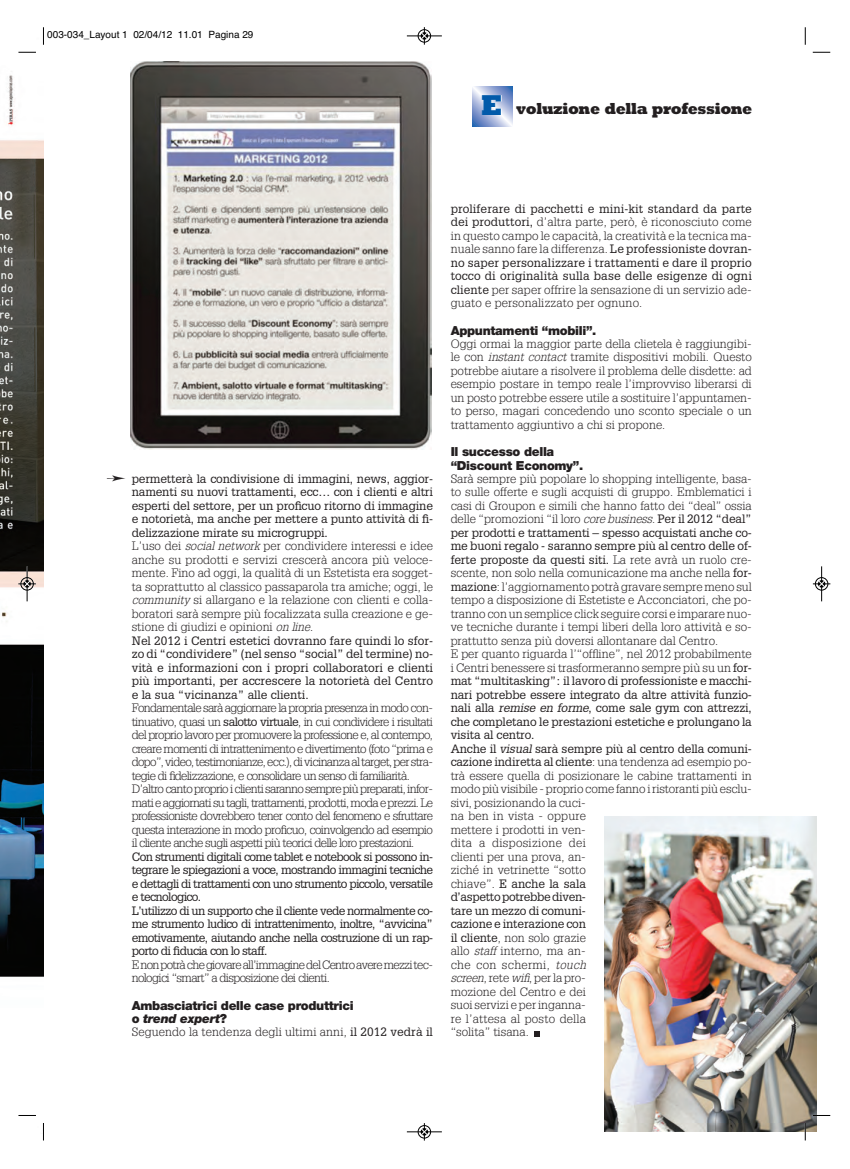
<style>
.page{position:relative;width:850px;height:1169px;background:#fff}
.page>*{position:absolute;margin:0;border:0;box-sizing:border-box;transform-origin:0 0}
.t1{font:800 16.25px "Rockwell Std";letter-spacing:-.025em;color:#231f20;scale:.9 1}
.t2{font:900 12.5px/13.5px "Helvetica Neue LT Std";letter-spacing:-.025em;color:#231f20}
.t3{font:300 11.88px/13.5px "Glypha LT Std";color:#231f20;text-align:justify;scale:1.05 1}
.t4{font:11.88px/13.5px "Glypha LT Std";letter-spacing:-.01em;color:#231f20}
.t5{font:300 11.88px/13.5px "Glypha LT Std";letter-spacing:-.05em;color:#231f20;scale:1.05 1}
.t6{font:11.88px/13.5px "Glypha LT Std";letter-spacing:-.05em;color:#231f20}
.t7{font:10px "Helvetica";color:#000}
.s1{font-size:29.25px;color:#fff}
.s2{font-weight:300}
.s3{font-weight:300;font-style:italic}
.s4{font-weight:400}
.s5{font-style:italic}
.s6{font-weight:400;font-style:italic}
</style>
<div class="page">
<img style="left:0;top:51px;width:43px;height:926px">
<img style="left:130px;top:61px;width:301px;height:389px">
<div style="left:605px;top:816px;width:218px;height:317px;background:linear-gradient(to bottom,#fff,#fff)"></div>
<img style="left:605px;top:816px;width:211px;height:316px">
<svg style="left:534px;top:1031px;width:6px;height:5px"></svg>
<svg style="left:472px;top:86px;width:41px;height:41px;background:#adbcde"></svg>
<svg style="left:43px;top:27px;width:1px;height:18px"></svg>
<svg style="left:18px;top:52px;width:18px;height:1px"></svg>
<svg style="left:805px;top:27px;width:1px;height:18px"></svg>
<svg style="left:813px;top:52px;width:17px;height:1px"></svg>
<svg style="left:43px;top:1123px;width:1px;height:17px"></svg>
<svg style="left:18px;top:1115px;width:18px;height:1px"></svg>
<svg style="left:805px;top:1123px;width:1px;height:17px"></svg>
<svg style="left:813px;top:1115px;width:17px;height:1px"></svg>
<div style="left:418px;top:29px;width:13px;height:14px;border:1px solid #fff;border-radius:50%"></div>
<hr style="left:407px;top:36px;width:35px;height:1px;background:#000">
<div style="left:418px;top:29px;width:13px;height:13px;border:1px solid #000;border-radius:50%"></div>
<svg style="left:421px;top:27px;width:7px;height:18px"></svg>
<hr style="left:407px;top:1131px;width:35px;height:1px;background:#000">
<div style="left:418px;top:1125px;width:13px;height:13px;border:1px solid #000;border-radius:50%"></div>
<svg style="left:421px;top:1123px;width:7px;height:17px"></svg>
<div style="left:20px;top:577px;width:14px;height:13px;border:1px solid #fff;border-radius:50%"></div>
<hr style="left:27px;top:566px;width:1px;height:35px;background:#000">
<div style="left:21px;top:577px;width:13px;height:13px;border:1px solid #000;border-radius:50%"></div>
<svg style="left:18px;top:581px;width:18px;height:6px"></svg>
<hr style="left:821px;top:566px;width:1px;height:35px;background:#000">
<div style="left:815px;top:577px;width:13px;height:13px;border:1px solid #000;border-radius:50%"></div>
<svg style="left:813px;top:581px;width:17px;height:6px"></svg>
<p class="t7" style="left:47px;top:31px;width:208px">003-034_Layout 1 02/04/12 11.01 Pagina 29</p>
<h1 class="t1" style="left:481px;top:103px;width:303px"><span class="s1">E</span> voluzione della professione</h1>
<p class="t4" style="left:132px;top:473px;width:303px">permetterà la condivisione di immagini, news, aggior&shy;namenti su nuovi trattamenti, ecc… con i clienti e altri esperti del settore, per un proficuo ritorno di immagine e notorietà, ma anche per mettere a punto attività di fi&shy;delizzazione mirate su microgruppi.<br><span class="s2">L’uso dei</span> <span class="s3">social network</span> <span class="s2">per condividere interessi e idee anche su prodotti e servizi crescerà ancora più veloce&shy;mente. Fino ad oggi, la qualità di un Estetista era sogget&shy;ta soprattutto al classico passaparola tra amiche; oggi, le </span><span class="s3">community</span> <span class="s2">si allargano e la relazione con clienti e colla&shy;boratori sarà sempre più focalizzata sulla creazione e ge&shy;stione di giudizi e opinioni</span> <span class="s3">on line</span><span class="s2">.<br></span>Nel 2012 i Centri estetici dovranno fare quindi lo sfor&shy;zo di “condividere” (nel senso “social” del termine) no&shy;vità e informazioni con i propri collaboratori e clienti più importanti, per accrescere la notorietà del Centro e la sua “vicinanza” alle clienti.</p>
<p class="t5" style="left:132px;top:702px;width:288px">Fondamentale sarà aggiornare la propria presenza in modo con&shy;tinuativo, quasi un <span class="s4">salotto virtuale</span>, in cui condividere i risultati del proprio lavoro per promuovere la professione e, al contempo, creare momenti di intrattenimento e divertimento (foto “prima e dopo”, video, testimonianze, ecc.), di vicinanza al target, per stra&shy;tegie di fidelizzazione, e consolidare un senso di familiarità.<br>D’altro canto proprio i clienti saranno sempre più preparati, infor&shy;mati e aggiornati su tagli, trattamenti, prodotti, moda e prezzi. Le professioniste dovrebbero tener conto del fenomeno e sfruttare questa interazione in modo proficuo, coinvolgendo ad esempio il cliente anche sugli aspetti più teorici delle loro prestazioni.</p>
<p class="t6" style="left:132px;top:851px;width:303px">Con strumenti digitali come tablet e notebook si possono in&shy;tegrare le spiegazioni a voce, mostrando immagini tecniche e dettagli di trattamenti con uno strumento piccolo, versatile e tecnologico.<br>L’utilizzo di un supporto che il cliente vede normalmente co&shy;me strumento ludico di intrattenimento, inoltre, “avvicina” emotivamente, aiutando anche nella costruzione di un rap&shy;porto di fiducia con lo staff.</p>
<p class="t5" style="left:132px;top:959px;width:288px">E non potrà che giovare all’immagine del Centro avere mezzi tec&shy;nologici “smart” a disposizione dei clienti.</p>
<p class="t2" style="left:132px;top:999px;width:223px">Ambasciatrici delle case produttrici o <span class="s5">trend expert</span>?</p>
<p class="t3" style="left:132px;top:1026px;width:288px">Seguendo la tendenza degli ultimi anni, <span class="s4">il 2012 vedrà il</span></p>
<p class="t3" style="left:451px;top:203px;width:288px"><span class="s4">proliferare di pacchetti e mini-kit standard da parte dei produttori,</span> d’altra parte, però, è riconosciuto come in questo campo le capacità, la creatività e la tecnica ma&shy;nuale sanno fare la differenza. <span class="s4">Le professioniste dovran&shy;no saper personalizzare i trattamenti e dare il proprio tocco di originalità sulla base delle esigenze di ogni cliente</span> per saper offrire la sensazione di un servizio ade&shy;guato e personalizzato per ognuno.</p>
<p class="t2" style="left:451px;top:324px;width:147px">Appuntamenti “mobili”.</p>
<p class="t3" style="left:451px;top:338px;width:288px">Oggi ormai la maggior parte della clietela è raggiungibi&shy;le con <span class="s5">instant contact</span> tramite dispositivi mobili. Questo potrebbe aiutare a risolvere il problema delle disdette: ad esempio postare in tempo reale l’improvviso liberarsi di un posto potrebbe essere utile a sostituire l’appuntamen&shy;to perso, magari concedendo uno sconto speciale o un trattamento aggiuntivo a chi si propone.</p>
<p class="t2" style="left:451px;top:446px;width:134px">Il successo della “Discount Economy”.</p>
<p class="t3" style="left:451px;top:473px;width:288px;text-align:left">Sarà sempre più popolare lo shopping intelligente, basa&shy;to sulle offerte e sugli acquisti di gruppo. Emblematici i casi di Groupon e simili che hanno fatto dei “deal” ossia delle “promozioni “il loro <span class="s5">core business.</span> <span class="s4">Per il 2012 “deal” per prodotti e trattamenti – spesso acquistati anche co&shy;me buoni regalo - saranno sempre più al centro delle of&shy;ferte proposte da questi siti.</span> La rete avrà un ruolo cre&shy;scente, non solo nella comunicazione ma anche nella <span class="s4">for&shy;mazione</span>: l’aggiornamento potrà gravare sempre meno sul tempo a disposizione di Estetiste e Acconciatori, che po&shy;tranno con un semplice click seguire corsi e imparare nuo&shy;ve tecniche durante i tempi liberi della loro attività e so&shy;prattutto senza più doversi allontanare dal Centro.<br>E per quanto riguarda l’“offline”, nel 2012 probabilmente i Centri benessere si trasformeranno sempre più su un <span class="s4">for&shy;mat “multitasking”: il lavoro di professioniste e macchi&shy;nari potrebbe essere integrato da altre attività funzio&shy;nali alla</span> <span class="s6">remise en forme</span><span class="s4">, come sale gym con attrezzi, che completano le prestazioni estetiche e prolungano la visita al centro.<br>Anche il</span> <span class="s6">visual</span> <span class="s4">sarà sempre più al centro della comuni&shy;cazione indiretta al cliente</span>: una tendenza ad esempio po&shy;trà essere quella di posizionare le cabine trattamenti in modo più visibile - proprio come fanno i ristoranti più esclu&shy;sivi, posizionando la cuci-<br>na ben in vista - oppure<br>mettere i prodotti in ven-<br>dita a disposizione dei<br>clienti per una prova, an-<br>ziché in vetrinette “sotto<br>chiave”. <span class="s4">E anche la sala<br>d’aspetto potrebbe diven-<br>tare un mezzo di comuni-<br>cazione e interazione con<br>il cliente</span>, non solo grazie<br>allo <span class="s5">staff</span> interno, ma an-<br>che con schermi, <span class="s5">touch<br>screen</span>, rete <span class="s5">wifi</span>, per la pro-<br>mozione del Centro e dei<br>suoi servizi e per inganna-<br>re l’attesa al posto della<br>“solita” tisana.</p>
</div>
